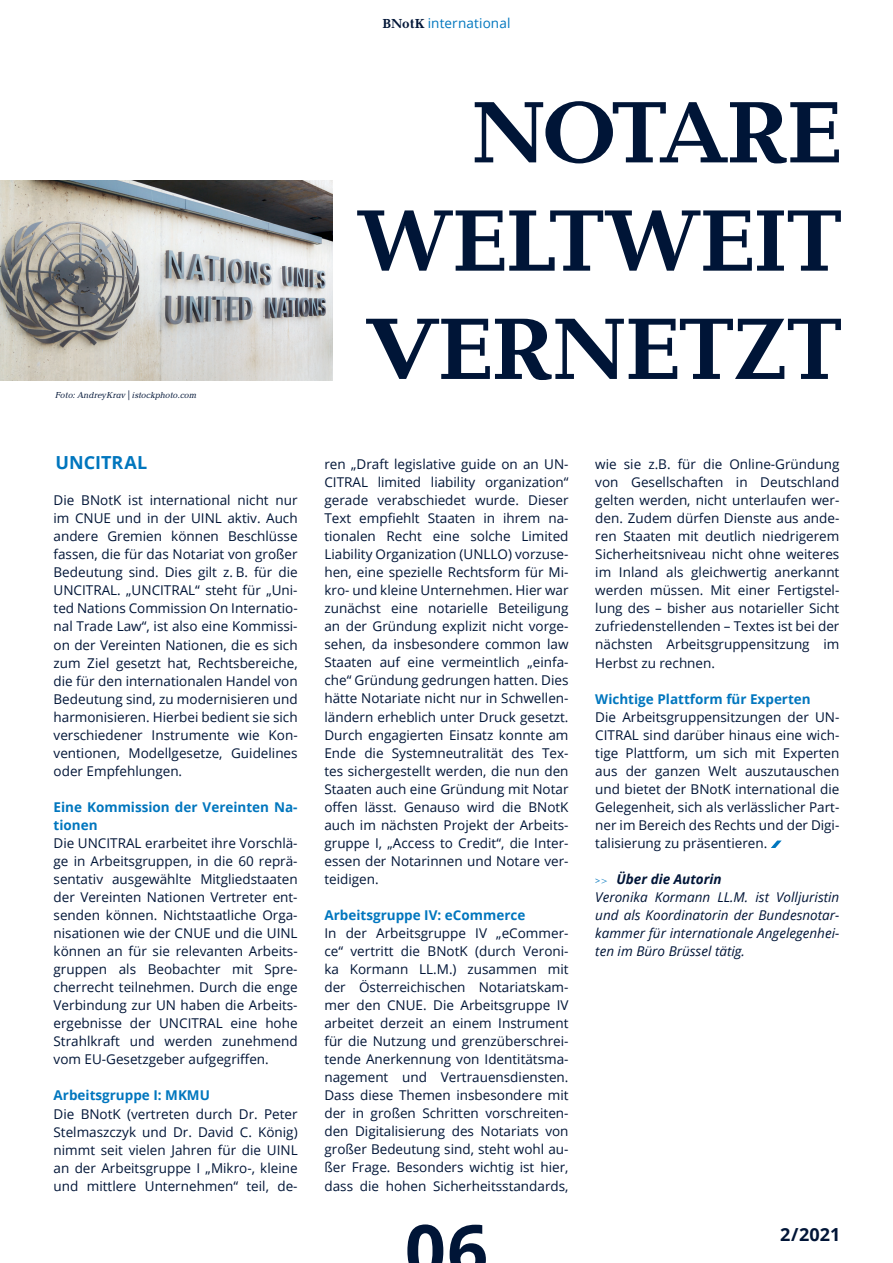
<style>
.page{position:relative;width:893px;height:1263px;background:#fff}
.page>*{position:absolute;margin:0;border:0;box-sizing:border-box;transform-origin:0 0}
.t1{font:700 90px/108.3px "Baltica";letter-spacing:-.02em;color:#001537;text-align:justify}
.t2{font:700 72px "Open Sans";color:#001537}
.t3{font:700 18px "Open Sans";letter-spacing:.005em;color:#0076be}
.t4{font:700 18px "Open Sans";color:#001537}
.t5{font:13.5px/18px "Open Sans";color:#001537;text-align:justify}
.t6{font:italic 13.5px/18px "Open Sans";color:#001537}
.t7{font:700 13.5px/18px "Open Sans";color:#0076be}
.t8{font:13.5px "Open Sans";letter-spacing:.01em;color:#0076be}
.t9{font:italic 9px "Baltica";color:#001537}
.s1{font-family:"Baltica";font-weight:700;color:#001537}
.s2{font-style:normal;font-size:9px;color:#0076be}
.s3{font-family:"Baltica";font-size:9px;color:#0076be}
.s4{font-weight:700}
</style>
<div class="page">
<svg style="left:771px;top:840px;width:11px;height:8px"></svg>
<img style="left:0;top:180px;width:332px;height:201px">
<p class="t8" style="left:383px;top:14px;width:129px"><span class="s1">BNotK</span> international</p>
<p class="t9" style="left:55px;top:389px;width:143px">Foto: AndreyKrav | istockphoto.com</p>
<h3 class="t3" style="left:56px;top:450px;width:93px">UNCITRAL</h3>
<p class="t5" style="left:54px;top:491px;width:246px">Die BNotK ist international nicht nur im CNUE und in der UINL aktiv. Auch andere Gremien können Beschlüsse fassen, die für das Notariat von großer Bedeutung sind. Dies gilt z. B. für die UNCITRAL. „UNCITRAL“ steht für „Uni&shy;ted Nations Commission On Internatio&shy;nal Trade Law“, ist also eine Kommissi&shy;on der Vereinten Nationen, die es sich zum Ziel gesetzt hat, Rechtsbereiche, die für den internationalen Handel von Bedeutung sind, zu modernisieren und harmonisieren. Hierbei bedient sie sich verschiedener Instrumente wie Kon&shy;ventionen, Modellgesetze, Guidelines oder Empfehlungen.</p>
<p class="t7" style="left:54px;top:798px;width:246px">Eine Kommission der Vereinten Na&shy;tionen</p>
<p class="t5" style="left:54px;top:834px;width:246px">Die UNCITRAL erarbeitet ihre Vorschlä&shy;ge in Arbeitsgruppen, in die 60 reprä&shy;sentativ ausgewählte Mitgliedstaaten der Vereinten Nationen Vertreter ent&shy;senden können. Nichtstaatliche Orga&shy;nisationen wie der CNUE und die UINL können an für sie relevanten Arbeits&shy;gruppen als Beobachter mit Spre&shy;cherrecht teilnehmen. Durch die enge Verbindung zur UN haben die Arbeits&shy;ergebnisse der UNCITRAL eine hohe Strahlkraft und werden zunehmend vom EU-Gesetzgeber aufgegriffen.</p>
<p class="t7" style="left:54px;top:1086px;width:158px">Arbeitsgruppe I: MKMU</p>
<p class="t5" style="left:54px;top:1104px;width:246px">Die BNotK (vertreten durch Dr. Peter Stelmaszczyk und Dr. David C. König) nimmt seit vielen Jahren für die UINL an der Arbeitsgruppe I „Mikro-, kleine und mittlere Unternehmen“ teil, de-</p>
<h1 class="t1" style="left:358px;top:83px;width:485px;text-indent:112px">NOTARE WELTWEIT VERNETZT</h1>
<p class="t5" style="left:324px;top:455px;width:246px">ren „Draft legislative guide on an UN-CITRAL limited liability organization“ gerade verabschiedet wurde. Dieser Text empfiehlt Staaten in ihrem na&shy;tionalen Recht eine solche Limited Liability Organization (UNLLO) vorzuse&shy;hen, eine spezielle Rechtsform für Mi&shy;kro- und kleine Unternehmen. Hier war zunächst eine notarielle Beteiligung an der Gründung explizit nicht vorge&shy;sehen, da insbesondere common law Staaten auf eine vermeintlich „einfa&shy;che“ Gründung gedrungen hatten. Dies hätte Notariate nicht nur in Schwellen&shy;ländern erheblich unter Druck gesetzt.<br>Durch engagierten Einsatz konnte am Ende die Systemneutralität des Tex&shy;tes sichergestellt werden, die nun den Staaten auch eine Gründung mit Notar offen lässt. Genauso wird die BNotK auch im nächsten Projekt der Arbeits&shy;gruppe I, „Access to Credit“, die Inter&shy;essen der Notarinnen und Notare ver&shy;teidigen.</p>
<p class="t7" style="left:324px;top:906px;width:202px">Arbeitsgruppe IV: eCommerce</p>
<p class="t5" style="left:324px;top:924px;width:246px">In der Arbeitsgruppe IV „eCommer&shy;ce“ vertritt die BNotK (durch Veroni&shy;ka Kormann LL.M.) zusammen mit der Österreichischen Notariatskam&shy;mer den CNUE. Die Arbeitsgruppe IV arbeitet derzeit an einem Instrument für die Nutzung und grenzüberschrei&shy;tende Anerkennung von Identitätsma&shy;nagement und Vertrauensdiensten.<br>Dass diese Themen insbesondere mit der in großen Schritten vorschreiten&shy;den Digitalisierung des Notariats von großer Bedeutung sind, steht wohl au&shy;ßer Frage. Besonders wichtig ist hier, dass die hohen Sicherheitsstandards,</p>
<h2 class="t2" style="left:405px;top:1200px;width:85px">06</h2>
<p class="t5" style="left:595px;top:455px;width:246px">wie sie z.B. für die Online-Gründung von Gesellschaften in Deutschland gelten werden, nicht unterlaufen wer&shy;den. Zudem dürfen Dienste aus ande&shy;ren Staaten mit deutlich niedrigerem Sicherheitsniveau nicht ohne weiteres im Inland als gleichwertig anerkannt werden müssen. Mit einer Fertigstel&shy;lung des – bisher aus notarieller Sicht zufriedenstellenden – Textes ist bei der nächsten Arbeitsgruppensitzung im Herbst zu rechnen.</p>
<p class="t7" style="left:595px;top:689px;width:217px">Wichtige Plattform für Experten</p>
<p class="t5" style="left:595px;top:707px;width:246px">Die Arbeitsgruppensitzungen der UN-CITRAL sind darüber hinaus eine wich&shy;tige Plattform, um sich mit Experten aus der ganzen Welt auszutauschen und bietet der BNotK international die Gelegenheit, sich als verlässlicher Part&shy;ner im Bereich des Rechts und der Digi&shy;talisierung zu präsentieren.</p>
<p class="t6" style="left:595px;top:870px;width:246px"><span class="s2">&gt;</span><span class="s3">&gt;</span> <span class="s4">Über die Autorin<br></span>Veronika Kormann LL.M. ist Volljuristin und als Koordinatorin der Bundesnotar&shy;kammer für internationale Angelegenhei&shy;ten im Büro Brüssel tätig.</p>
<h3 class="t4" style="left:780px;top:1221px;width:62px">2/2021</h3>
</div>
